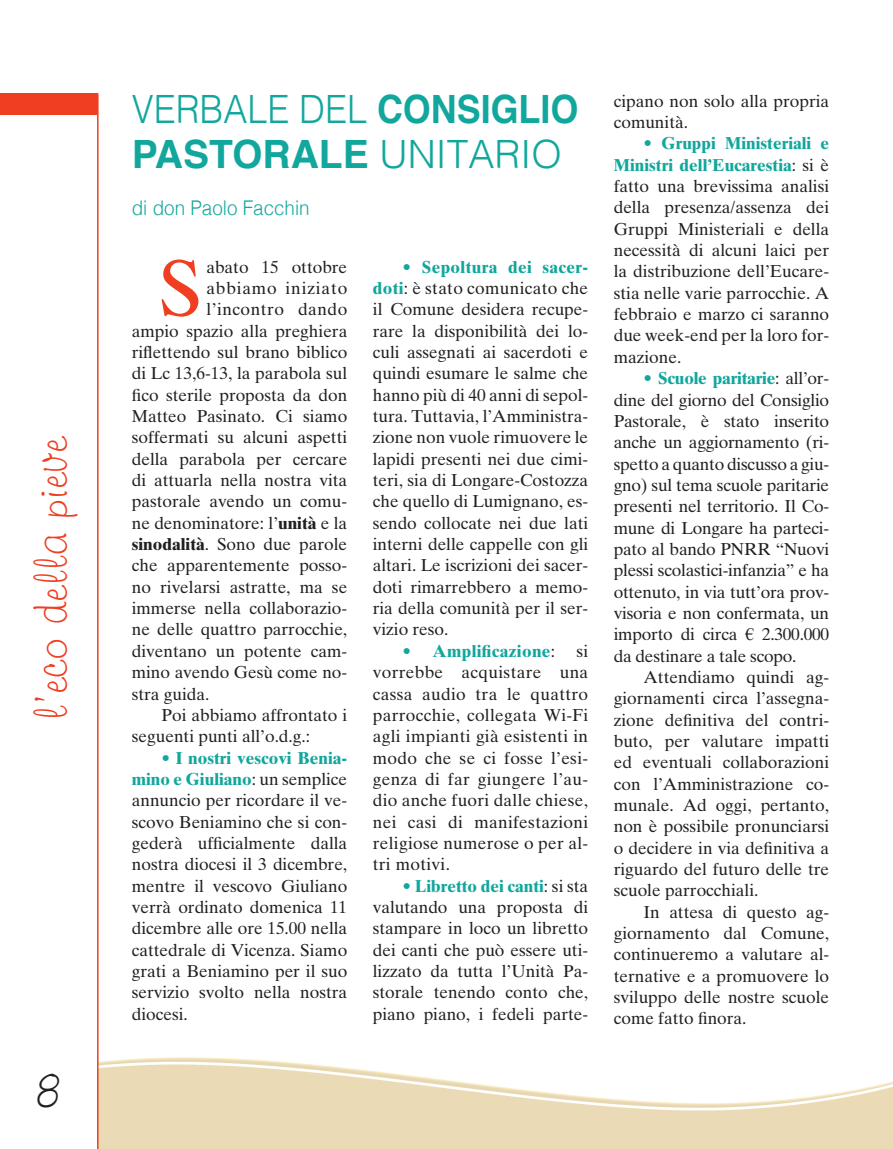
<style>
.page{position:relative;width:893px;height:1149px;background:#fff}
.page>*{position:absolute;margin:0;border:0;box-sizing:border-box;transform-origin:0 0}
.t1{font:79.05px "Times Ten";color:#ef3e22}
.t2{font:48px "Freehand 591 BT Regular A";color:#ef3e22}
.t3{font:48px "Freehand 591 BT Regular A";color:#231f20}
.t4{font:300 39px "Helvetica";color:#12a79d;scale:.92 1}
.t5{font:700 39px "Helvetica";color:#12a79d}
.t6{font:300 20.25px "Helvetica";color:#12a79d;scale:.93 1}
.t7{font:17.25px/21.3px "Times Ten";color:#231f20;text-align:justify}
.t8{font:700 17.25px/21.3px "Times Ten";letter-spacing:.02em;color:#12a79d;text-align:right}
.t9{font:17.25px "Times Ten";letter-spacing:.05em;color:#231f20}
.t10{font:17.25px "Times Ten";letter-spacing:.03em;color:#231f20}
.s1{font-weight:700}
.s2{font-weight:300}
.s3{color:#12a79d}
.s4{font-weight:700;color:#12a79d}
.s5{font-weight:400}
.s6{font-weight:400;color:#231f20}
.s7{font-family:"Times New Roman"}
</style>
<div class="page">
<img style="left:99px;top:1057px;width:794px;height:91px">
<hr style="left:97px;top:94px;width:2px;height:1054px;background:#ef3e22">
<div style="left:0;top:94px;width:98px;height:21px;background:#ef3e22"></div>
<p class="t2" style="left:21px;top:720px;width:285px;rotate:-90deg">l’eco della pieve</p>
<p class="t3" style="left:37px;top:1059px;width:24px">8</p>
<p class="t4" style="left:132px;top:76px;width:487px">VERBALE DEL <span class="s1">CONSIGLIO</span></p>
<p class="t5" style="left:132px;top:122px;width:431px">PASTORALE <span class="s2">UNITARIO</span></p>
<p class="t6" style="left:132px;top:190px;width:193px">di don Paolo Facchin</p>
<p class="t1" style="left:158px;top:241px;width:45px">S</p>
<p class="t7" style="left:206px;top:256px;width:142px">abato 15 ottobre</p>
<p class="t9" style="left:206px;top:278px;width:142px">abbiamo iniziato</p>
<p class="t10" style="left:206px;top:299px;width:142px">l’incontro dando</p>
<p class="t7" style="left:132px;top:320px;width:217px">ampio spazio alla preghiera</p>
<p class="t7" style="left:132px;top:341px;width:217px">riflettendo sul brano biblico</p>
<p class="t7" style="left:132px;top:362px;width:217px">di Lc 13,6-13, la parabola sul</p>
<p class="t7" style="left:132px;top:384px;width:217px">fico sterile proposta da don</p>
<p class="t7" style="left:132px;top:405px;width:217px">Matteo Pasinato. Ci siamo</p>
<p class="t7" style="left:132px;top:426px;width:217px">soffermati su alcuni aspetti</p>
<p class="t7" style="left:132px;top:448px;width:217px">della parabola per cercare</p>
<p class="t7" style="left:132px;top:469px;width:217px">di attuarla nella nostra vita</p>
<p class="t7" style="left:132px;top:490px;width:217px">pastorale avendo un comu-</p>
<p class="t7" style="left:132px;top:512px;width:217px">ne denominatore: l’<span class="s1">unità</span> e la</p>
<p class="t7" style="left:132px;top:533px;width:217px"><span class="s1">sinodalità</span>. Sono due parole</p>
<p class="t7" style="left:132px;top:554px;width:217px">che apparentemente posso-</p>
<p class="t7" style="left:132px;top:576px;width:217px">no rivelarsi astratte, ma se</p>
<p class="t7" style="left:132px;top:597px;width:217px">immerse nella collaborazio-</p>
<p class="t7" style="left:132px;top:618px;width:217px">ne delle quattro parrocchie,</p>
<p class="t7" style="left:132px;top:640px;width:217px">diventano un potente cam-</p>
<p class="t7" style="left:132px;top:661px;width:217px">mino avendo Gesù come no-</p>
<p class="t7" style="left:132px;top:682px;width:79px">stra guida.</p>
<p class="t7" style="left:132px;top:704px;width:217px;text-indent:30px">Poi abbiamo affrontato i seguenti punti all’o.d.g.:</p>
<p class="t7" style="left:132px;top:746px;width:217px;text-indent:30px"><span class="s3">•</span> <span class="s4">I nostri vescovi Benia&shy;mino e Giuliano</span>: un semplice annuncio per ricordare il ve&shy;scovo Beniamino che si con&shy;gederà ufficialmente dalla nostra diocesi il 3 dicembre, mentre il vescovo Giuliano verrà ordinato domenica 11 dicembre alle ore 15.00 nella cattedrale di Vicenza. Siamo grati a Beniamino per il suo servizio svolto nella nostra diocesi.</p>
<p class="t8" style="left:373px;top:256px;width:217px"><span class="s5">•</span> Sepoltura dei sacer&shy;doti<span class="s6">: è stato comunicato che</span></p>
<p class="t7" style="left:373px;top:298px;width:217px">il Comune desidera recupe&shy;rare la disponibilità dei lo&shy;culi assegnati ai sacerdoti e quindi esumare le salme che hanno più di 40 anni di sepol&shy;tura. Tuttavia, l’Amministra&shy;zione non vuole rimuovere le lapidi presenti nei due cimi&shy;teri, sia di Longare-Costozza che quello di Lumignano, es&shy;sendo collocate nei due lati interni delle cappelle con gli altari. Le iscrizioni dei sacer&shy;doti rimarrebbero a memo&shy;ria della comunità per il ser&shy;vizio reso.</p>
<p class="t7" style="left:373px;top:640px;width:217px;text-indent:30px"><span class="s3">•</span> <span class="s4">Amplificazione</span>: si vorrebbe acquistare una cassa audio tra le quattro parrocchie, collegata Wi-Fi agli impianti già esistenti in modo che se ci fosse l’esi&shy;genza di far giungere l’au&shy;dio anche fuori dalle chiese, nei casi di manifestazioni religiose numerose o per al&shy;tri motivi.</p>
<p class="t7" style="left:373px;top:874px;width:217px;text-indent:30px"><span class="s3">•</span> <span class="s4">Libretto dei canti</span>: si sta valutando una proposta di stampare in loco un libretto dei canti che può essere uti&shy;lizzato da tutta l’Unità Pa&shy;storale tenendo conto che, piano piano, i fedeli parte-</p>
<p class="t7" style="left:614px;top:90px;width:217px">cipano non solo alla propria comunità.</p>
<p class="t7" style="left:614px;top:133px;width:217px;text-indent:30px"><span class="s3">•</span> <span class="s4">Gruppi Ministeriali e Ministri dell’Eucarestia</span>: si è fatto una brevissima analisi della presenza/assenza dei Gruppi Ministeriali e della necessità di alcuni laici per la distribuzione dell’Eucare&shy;stia nelle varie parrocchie. A febbraio e marzo ci saranno due week-end per la loro for&shy;mazione.</p>
<p class="t7" style="left:614px;top:367px;width:217px;text-indent:30px"><span class="s3">•</span> <span class="s4">Scuole paritarie</span>: all’or&shy;dine del giorno del Consiglio Pastorale, è stato inserito anche un aggiornamento (ri&shy;spetto a quanto discusso a giu&shy;gno) sul tema scuole paritarie presenti nel territorio. Il Co&shy;mune di Longare ha parteci&shy;pato al bando PNRR “Nuovi plessi scolastici-infanzia” e ha ottenuto, in via tutt’ora prov&shy;visoria e non confermata, un importo di circa <span class="s7">€</span> 2.300.000 da destinare a tale scopo.</p>
<p class="t7" style="left:614px;top:666px;width:217px;text-indent:30px">Attendiamo quindi ag&shy;giornamenti circa l’assegna&shy;zione definitiva del contri&shy;buto, per valutare impatti ed eventuali collaborazioni con l’Amministrazione co&shy;munale. Ad oggi, pertanto, non è possibile pronunciarsi o decidere in via definitiva a riguardo del futuro delle tre scuole parrocchiali.</p>
<p class="t7" style="left:614px;top:900px;width:217px;text-indent:30px">In attesa di questo ag&shy;giornamento dal Comune, continueremo a valutare al&shy;ternative e a promuovere lo sviluppo delle nostre scuole come fatto finora.</p>
</div>
